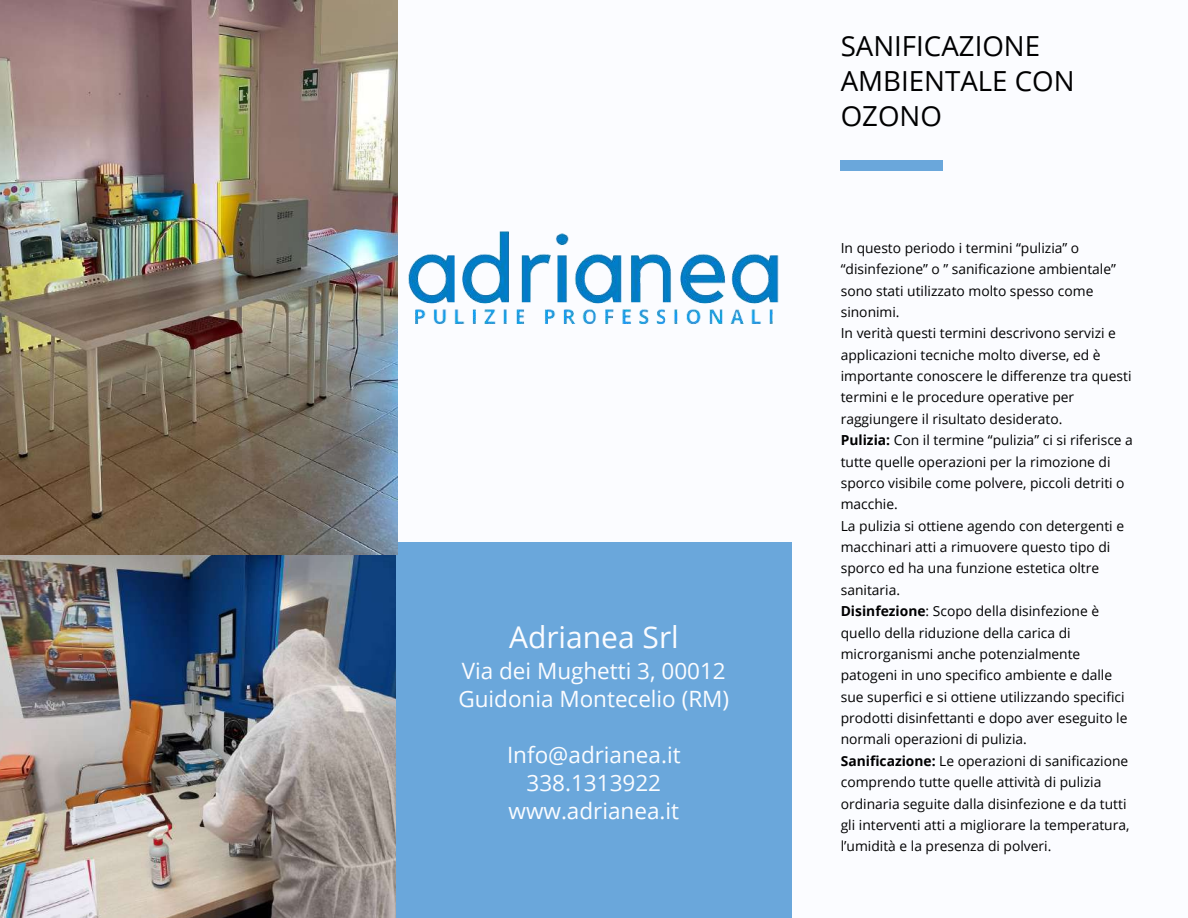
<style>
.page{position:relative;width:1188px;height:918px;background:#fbfcff}
.page>*{position:absolute;margin:0;border:0;box-sizing:border-box;transform-origin:0 0}
.t1{font:30px "Open Sans";color:#fbfcff}
.t2{font:27.6px/34.8px "Open Sans";color:#000}
.t3{font:22.5px/28.2px "Open Sans";color:#fbfcff}
.t4{font:13.8px/21.3px "Open Sans";color:#000}
.s1{font-weight:700}
</style>
<div class="page">
<img style="left:0;top:555px;width:396px;height:363px">
<div style="left:396px;top:542px;width:396px;height:376px;background:#6aa7db"></div>
<div style="left:841px;top:161px;width:102px;height:10px;background:#6aa7db"></div>
<img style="left:397px;top:164px;width:382px;height:214px">
<img style="left:0;top:0;width:397px;height:555px">
<h1 class="t1" style="left:509px;top:616px;width:171px">Adrianea Srl</h1>
<h3 class="t3" style="left:458px;top:656px;width:272px">Via dei Mughetti 3, 00012<br>Guidonia Montecelio (RM)</h3>
<h3 class="t3" style="left:507px;top:740px;width:175px;text-align:center">Info@adrianea.it<br>338.1313922 www.adrianea.it</h3>
<h2 class="t2" style="left:841px;top:28px;width:235px">SANIFICAZIONE<br>AMBIENTALE CON<br>OZONO</h2>
<p class="t4" style="left:841px;top:237px;width:294px">In questo periodo i termini “pulizia” o “disinfezione” o ” sanificazione ambientale” sono stati utilizzato molto spesso come sinonimi.<br>In verità questi termini descrivono servizi e applicazioni tecniche molto diverse, ed è importante conoscere le differenze tra questi termini e le procedure operative per raggiungere il risultato desiderato.<br><span class="s1">Pulizia:</span> Con il termine “pulizia” ci si riferisce a tutte quelle operazioni per la rimozione di sporco visibile come polvere, piccoli detriti o macchie.<br>La pulizia si ottiene agendo con detergenti e macchinari atti a rimuovere questo tipo di sporco ed ha una funzione estetica oltre sanitaria.<br><span class="s1">Disinfezione</span>: Scopo della disinfezione è quello della riduzione della carica di microrganismi anche potenzialmente patogeni in uno specifico ambiente e dalle sue superfici e si ottiene utilizzando specifici prodotti disinfettanti e dopo aver eseguito le normali operazioni di pulizia.<br><span class="s1">Sanificazione:</span> Le operazioni di sanificazione comprendo tutte quelle attività di pulizia ordinaria seguite dalla disinfezione e da tutti gli interventi atti a migliorare la temperatura, l’umidità e la presenza di polveri.</p>
</div>
